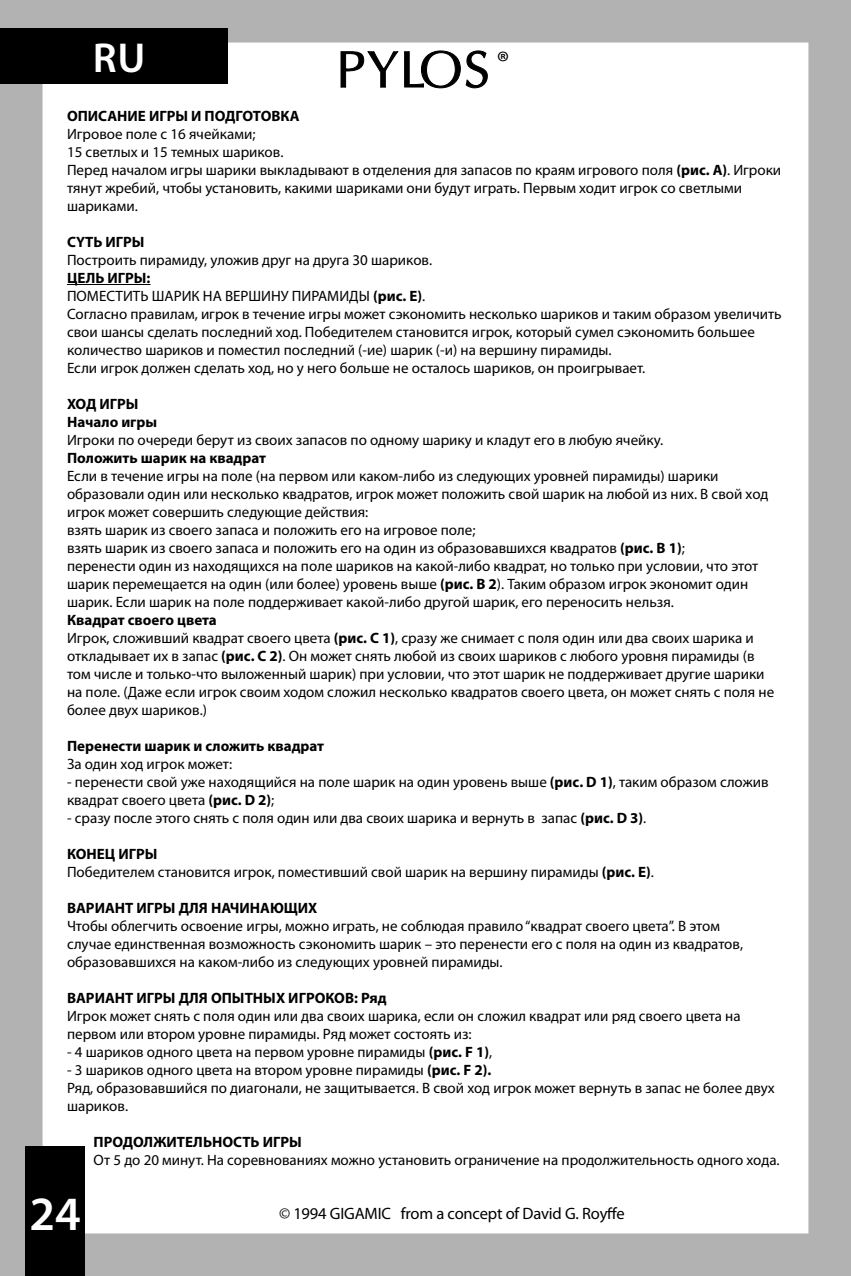
<style>
.page{position:relative;width:851px;height:1276px;background:#fff}
.page>*{position:absolute;margin:0;border:0;box-sizing:border-box;transform-origin:0 0}
.t1{font:600 48px "Myriad Pro";color:#fff}
.t2{font:600 42px "Myriad Pro";color:#fff}
.t3{font:30px "Myriad Pro";color:#000}
.t4{font:16.5px "Myriad Pro";letter-spacing:-.01em;color:#000}
.t5{font:15px/18px "Myriad Pro";color:#000}
.t6{font:700 15px/18px "Myriad Pro";color:#000}
.s1{font-weight:700}
</style>
<div class="page">
<div style="left:0;top:0;width:850px;height:1276px;background:#b3b2b2"></div>
<div style="left:42px;top:41px;width:767px;height:1193px;background:#fff"></div>
<div style="left:26px;top:1146px;width:59px;height:130px;background:#000"></div>
<div style="left:0;top:29px;width:227px;height:55px;background:#000"></div>
<svg style="left:341px;top:51px;width:146px;height:37px;background:#aeaeae"></svg>
<hr style="left:67px;top:284px;width:83px;height:1px;background:#000">
<h2 class="t2" style="left:93px;top:35px;width:54px">RU</h2>
<h3 class="t3" style="left:496px;top:45px;width:14px">®</h3>
<p class="t6" style="left:67px;top:107px;width:234px">ОПИСАНИЕ ИГРЫ И ПОДГОТОВКА</p>
<p class="t5" style="left:67px;top:125px;width:715px">Игровое поле с 16 ячейками;<br>15 светлых и 15 темных шариков.<br>Перед началом игры шарики выкладывают в отделения для запасов по краям игрового поля <span class="s1">(рис. A)</span>. Игроки тянут жребий, чтобы установить, какими шариками они будут играть. Первым ходит игрок со светлыми шариками.</p>
<p class="t6" style="left:67px;top:233px;width:79px">CYTЬ ИГРЫ</p>
<p class="t5" style="left:67px;top:251px;width:366px">Построить пирамиду, уложив друг на друга 30 шариков.</p>
<p class="t5" style="left:67px;top:269px;width:716px"><span class="s1">ЦЕЛЬ ИГРЫ:<br></span>ПОМЕСТИТЬ ШАРИК НА ВЕРШИНУ ПИРАМИДЫ <span class="s1">(рис. E)</span>.<br>Согласно правилам, игрок в течение игры может сэкономить несколько шариков и таким образом увеличить свои шансы сделать последний ход. Победителем становится игрок, который сумел сэкономить большее количество шариков и поместил последний (-ие) шарик (-и) на вершину пирамиды.<br>Если игрок должен сделать ход, но у него больше не осталось шариков, он проигрывает.</p>
<p class="t6" style="left:67px;top:395px;width:92px">ХОД ИГРЫ<br>Начало игры</p>
<p class="t5" style="left:67px;top:431px;width:597px">Игроки по очереди берут из своих запасов по одному шарику и кладут его в любую ячейку.</p>
<p class="t6" style="left:67px;top:449px;width:200px">Положить шарик на квадрат</p>
<p class="t5" style="left:67px;top:467px;width:702px">Если в течение игры на поле (на первом или каком-либо из следующих уровней пирамиды) шарики образовали один или несколько квадратов, игрок может положить свой шарик на любой из них. В свой ход игрок может совершить следующие действия:<br>взять шарик из своего запаса и положить его на игровое поле;<br>взять шарик из своего запаса и положить его на один из образовавшихся квадратов <span class="s1">(рис. B 1)</span>;<br>перенести один из находящихся на поле шариков на какой-либо квадрат, но только при условии, что этот шарик перемещается на один (или более) уровень выше <span class="s1">(рис. B 2</span>). Таким образом игрок экономит один шарик. Если шарик на поле поддерживает какой-либо другой шарик, его переносить нельзя.</p>
<p class="t5" style="left:67px;top:611px;width:708px"><span class="s1">Квадрат своего цвета<br></span>Игрок, сложивший квадрат своего цвета <span class="s1">(рис. C 1)</span>, сразу же снимает с поля один или два своих шарика и откладывает их в запас <span class="s1">(рис. C 2)</span>. Он может снять любой из своих шариков с любого уровня пирамиды (в том числе и только-что выложенный шарик) при условии, что этот шарик не поддерживает другие шарики на поле. (Даже если игрок своим ходом сложил несколько квадратов своего цвета, он может снять с поля не более двух шариков.)</p>
<p class="t6" style="left:67px;top:737px;width:258px">Перенести шарик и сложить квадрат</p>
<p class="t5" style="left:67px;top:755px;width:166px">За один ход игрок может:</p>
<p class="t5" style="left:67px;top:773px;width:703px">- перенести свой уже находящийся на поле шарик на один уровень выше <span class="s1">(рис. D 1)</span>, таким образом сложив квадрат своего цвета <span class="s1">(рис. D 2)</span>;</p>
<p class="t5" style="left:67px;top:809px;width:580px">- сразу после этого снять с поля один или два своих шарика и вернуть в запас <span class="s1">(рис. D 3)</span>.</p>
<p class="t5" style="left:67px;top:845px;width:588px"><span class="s1">КОНЕЦ ИГРЫ<br></span>Победителем становится игрок, поместивший свой шарик на вершину пирамиды <span class="s1">(рис. E)</span>.</p>
<p class="t6" style="left:67px;top:899px;width:252px">ВАРИАНТ ИГРЫ ДЛЯ НАЧИНАЮЩИХ</p>
<p class="t5" style="left:67px;top:917px;width:677px">Чтобы облегчить освоение игры, можно играть, не соблюдая правило “квадрат своего цвета”. В этом случае единственная возможность сэкономить шарик – это перенести его с поля на один из квадратов, образовавшихся на каком-либо из следующих уровней пирамиды.</p>
<p class="t6" style="left:67px;top:989px;width:321px">ВАРИАНТ ИГРЫ ДЛЯ ОПЫТНЫХ ИГРОКОВ: Ряд</p>
<p class="t5" style="left:67px;top:1007px;width:675px">Игрок может снять с поля один или два своих шарика, если он сложил квадрат или ряд своего цвета на первом или втором уровне пирамиды. Ряд может состоять из:</p>
<p class="t5" style="left:67px;top:1043px;width:426px">- 4 шариков одного цвета на первом уровне пирамиды <span class="s1">(рис. F 1)</span>,</p>
<p class="t5" style="left:67px;top:1061px;width:709px">- 3 шариков одного цвета на втором уровне пирамиды <span class="s1">(рис. F 2).<br></span>Ряд, образовавшийся по диагонали, не защитывается. В свой ход игрок может вернуть в запас не более двух шариков.</p>
<p class="t6" style="left:94px;top:1133px;width:210px">ПРОДОЛЖИТЕЛЬНОСТЬ ИГРЫ</p>
<p class="t5" style="left:94px;top:1151px;width:687px">От 5 до 20 минут. На соревнованиях можно установить ограничение на продолжительность одного хода.</p>
<p class="t4" style="left:279px;top:1204px;width:347px">© 1994 GIGAMIC from a concept of David G. Royffe</p>
<h1 class="t1" style="left:30px;top:1187px;width:53px">24</h1>
</div>
